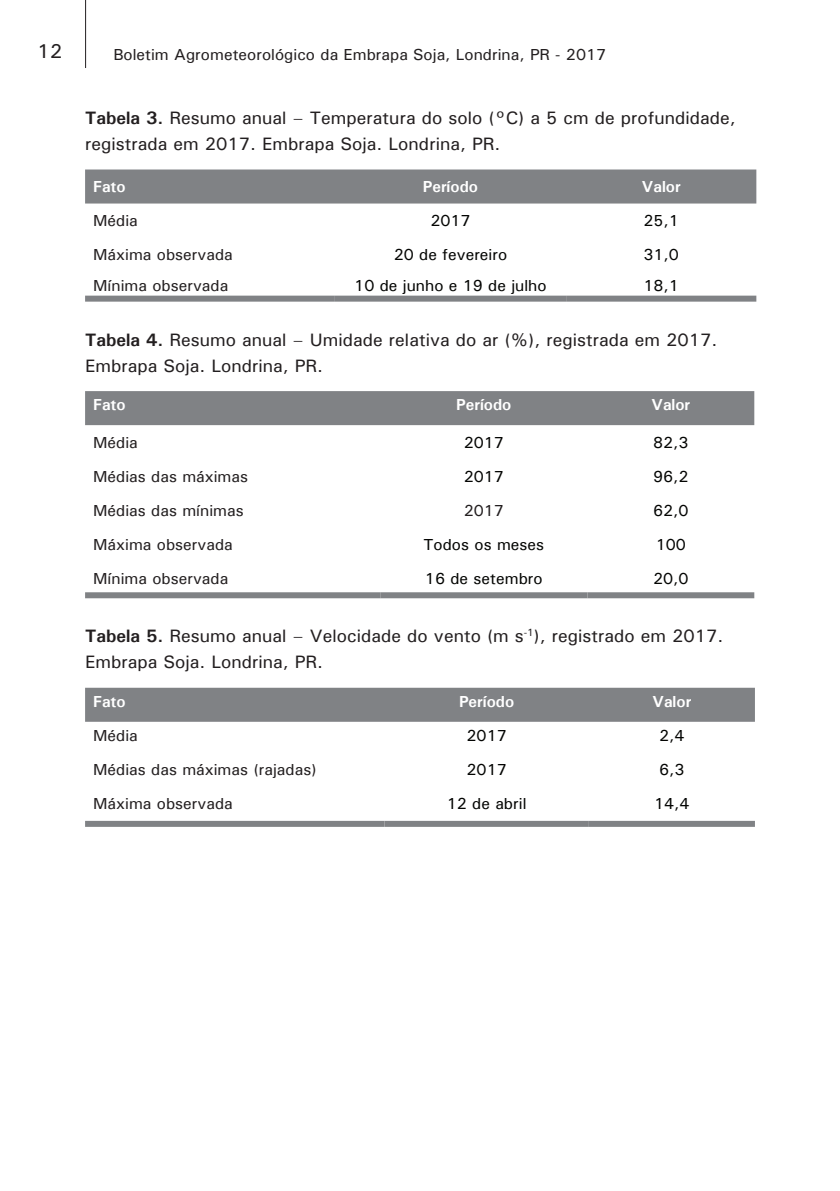
<style>
.page{position:relative;width:840px;height:1191px;background:#fff}
.page>*{position:absolute;margin:0;border:0;box-sizing:border-box;transform-origin:0 0}
.t1{font:20px "Univers";color:#231f20}
.t2{font:18px/26px "Univers";color:#231f20}
.t3{font:16px "Univers";color:#231f20}
.t4{font:16px "Univers";color:#040503}
.t5{font:700 16px "Univers";color:#fff}
.s1{font-weight:700}
</style>
<div class="page">
<hr style="left:85px;top:0;width:1px;height:68px;background:#231f20">
<div style="left:85px;top:169px;width:671px;height:34px;background:#808285"></div>
<div style="left:85px;top:296px;width:249px;height:6px;background:#808285"></div>
<div style="left:334px;top:296px;width:232px;height:6px;background:#808285"></div>
<div style="left:566px;top:296px;width:190px;height:6px;background:#808285"></div>
<div style="left:85px;top:391px;width:668px;height:34px;background:#808285"></div>
<div style="left:85px;top:592px;width:295px;height:6px;background:#808285"></div>
<div style="left:380px;top:592px;width:207px;height:6px;background:#808285"></div>
<div style="left:587px;top:592px;width:166px;height:6px;background:#808285"></div>
<div style="left:85px;top:688px;width:669px;height:34px;background:#808285"></div>
<div style="left:85px;top:821px;width:299px;height:6px;background:#808285"></div>
<div style="left:384px;top:821px;width:204px;height:6px;background:#808285"></div>
<div style="left:588px;top:821px;width:166px;height:6px;background:#808285"></div>
<p class="t1" style="left:37px;top:38px;width:27px">12</p>
<p class="t3" style="left:113px;top:44px;width:494px">Boletim Agrometeorológico da Embrapa Soja, Londrina, PR - 2017</p>
<p class="t2" style="left:85px;top:105px;width:652px"><span class="s1">Tabela 3.</span> Resumo anual – Temperatura do solo (°C) a 5 cm de profundidade, registrada em 2017. Embrapa Soja. Londrina, PR.</p>
<p class="t5" style="left:93px;top:177px;width:34px">Fato</p>
<p class="t5" style="left:422px;top:177px;width:57px">Período</p>
<p class="t5" style="left:641px;top:177px;width:40px">Valor</p>
<p class="t3" style="left:93px;top:211px;width:46px">Média</p>
<p class="t4" style="left:430px;top:211px;width:42px">2017</p>
<p class="t4" style="left:643px;top:211px;width:37px">25,1</p>
<p class="t3" style="left:93px;top:245px;width:141px">Máxima observada</p>
<p class="t4" style="left:393px;top:245px;width:115px">20 de fevereiro</p>
<p class="t4" style="left:643px;top:245px;width:37px">31,0</p>
<p class="t3" style="left:93px;top:275px;width:137px">Mínima observada</p>
<p class="t4" style="left:354px;top:275px;width:194px">10 de junho e 19 de julho</p>
<p class="t4" style="left:643px;top:275px;width:37px">18,1</p>
<p class="t2" style="left:85px;top:326px;width:633px"><span class="s1">Tabela 4.</span> Resumo anual – Umidade relativa do ar (%), registrada em 2017.<br>Embrapa Soja. Londrina, PR.</p>
<p class="t5" style="left:93px;top:395px;width:34px">Fato</p>
<p class="t5" style="left:456px;top:395px;width:57px">Período</p>
<p class="t5" style="left:651px;top:395px;width:40px">Valor</p>
<p class="t3" style="left:93px;top:432px;width:46px">Média</p>
<p class="t4" style="left:463px;top:432px;width:42px">2017</p>
<p class="t4" style="left:652px;top:432px;width:37px">82,3</p>
<p class="t3" style="left:93px;top:466px;width:156px">Médias das máximas</p>
<p class="t4" style="left:463px;top:466px;width:42px">2017</p>
<p class="t4" style="left:652px;top:466px;width:37px">96,2</p>
<p class="t3" style="left:93px;top:500px;width:152px">Médias das mínimas</p>
<p class="t3" style="left:463px;top:500px;width:42px">2017</p>
<p class="t4" style="left:652px;top:500px;width:37px">62,0</p>
<p class="t3" style="left:93px;top:534px;width:141px">Máxima observada</p>
<p class="t4" style="left:423px;top:534px;width:122px">Todos os meses</p>
<p class="t4" style="left:655px;top:534px;width:32px">100</p>
<p class="t3" style="left:93px;top:568px;width:137px">Mínima observada</p>
<p class="t4" style="left:425px;top:568px;width:119px">16 de setembro</p>
<p class="t4" style="left:652px;top:568px;width:37px">20,0</p>
<p class="t2" style="left:85px;top:623px;width:639px"><span class="s1">Tabela 5.</span> Resumo anual – Velocidade do vento (m s<sup>-1</sup>), registrado em 2017.<br>Embrapa Soja. Londrina, PR.</p>
<p class="t5" style="left:93px;top:691px;width:34px">Fato</p>
<p class="t5" style="left:459px;top:691px;width:57px">Período</p>
<p class="t5" style="left:652px;top:691px;width:40px">Valor</p>
<p class="t3" style="left:93px;top:725px;width:46px">Média</p>
<p class="t4" style="left:466px;top:725px;width:42px">2017</p>
<p class="t4" style="left:658px;top:725px;width:27px">2,4</p>
<p class="t3" style="left:93px;top:759px;width:225px">Médias das máximas (rajadas)</p>
<p class="t4" style="left:466px;top:759px;width:42px">2017</p>
<p class="t4" style="left:658px;top:759px;width:27px">6,3</p>
<p class="t3" style="left:93px;top:793px;width:141px">Máxima observada</p>
<p class="t4" style="left:446px;top:793px;width:81px">12 de abril</p>
<p class="t4" style="left:653px;top:793px;width:37px">14,4</p>
</div>
